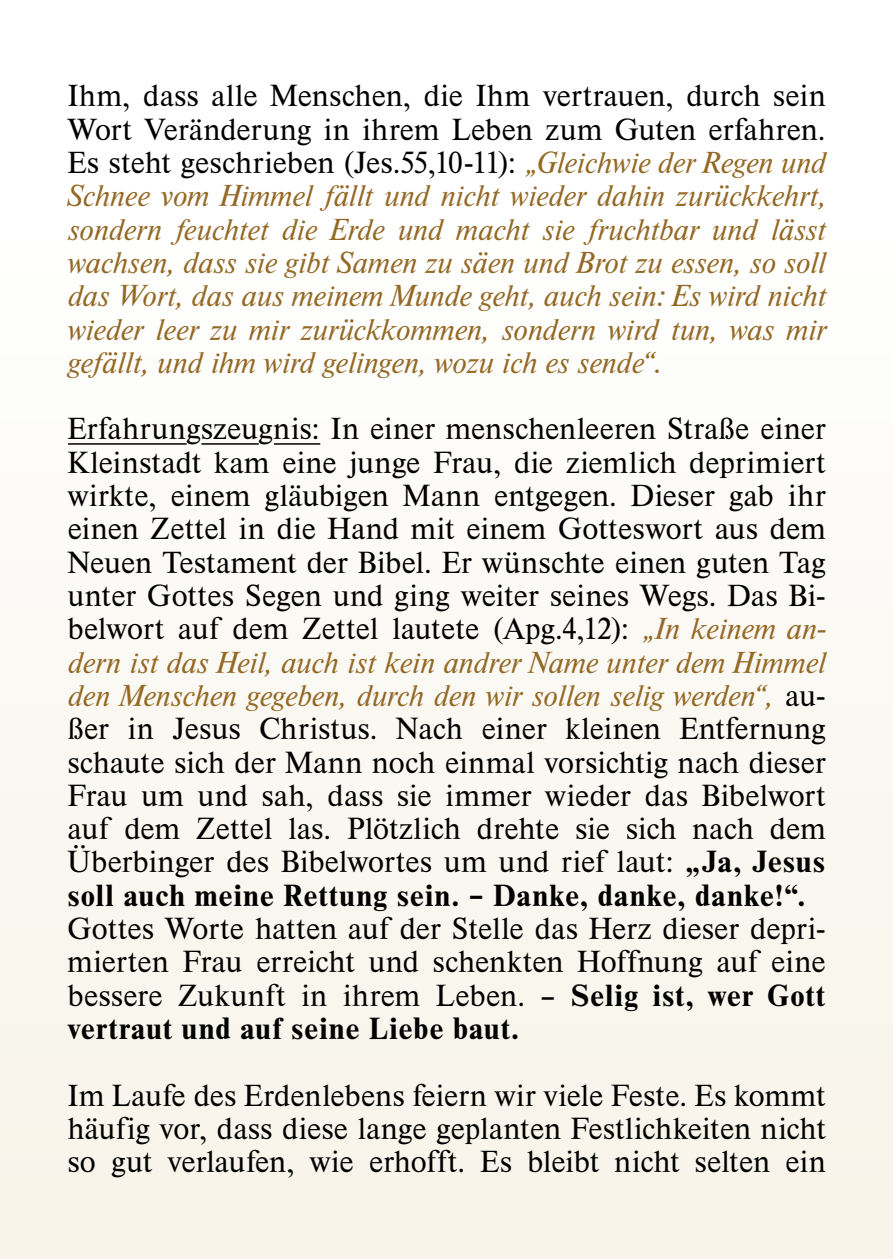
<style>
.page{position:relative;width:893px;height:1259px;background:#fcf9f5}
.page>*{position:absolute;margin:0;border:0;box-sizing:border-box;transform-origin:0 0}
.t1{font:30px/33.3px "Tnr Reg";letter-spacing:.045em;color:#000;text-align:justify}
.t2{font:30px/33.3px "Tim Ita";letter-spacing:.045em;color:#946925;text-align:justify}
.t3{font:30px "Tim Bol";letter-spacing:.055em;color:#000}
.s1{font-family:"Tim Ita";color:#946925}
.s2{font-family:"Tnr Reg";color:#000}
.s3{font-family:"Tim Bol"}
</style>
<div class="page">
<hr style="left:68px;top:443px;width:119px;height:2px;background:#000">
<hr style="left:201px;top:443px;width:58px;height:2px;background:#000">
<hr style="left:274px;top:443px;width:46px;height:2px;background:#000">
<p class="t1" style="left:68px;top:79px;width:758px">Ihm, dass alle Menschen, die Ihm vertrauen, durch sein Wort Veränderung in ihrem Leben zum Guten erfahren.<br>Es steht geschrieben (Jes.55,10-11): <span class="s1">„Gleichwie der Regen und</span></p>
<p class="t2" style="left:68px;top:179px;width:759px">Schnee vom Himmel fällt und nicht wieder dahin zurückkehrt, sondern feuchtet die Erde und macht sie fruchtbar und lässt wachsen, dass sie gibt Samen zu säen und Brot zu essen, so soll das Wort, das aus meinem Munde geht, auch sein: Es wird nicht wieder leer zu mir zurückkommen, sondern wird tun, was mir gefällt, und ihm wird gelingen, wozu ich es sende“.</p>
<p class="t1" style="left:68px;top:412px;width:759px">Erfahrungszeugnis: In einer menschenleeren Straße einer Kleinstadt kam eine junge Frau, die ziemlich deprimiert wirkte, einem gläubigen Mann entgegen. Dieser gab ihr einen Zettel in die Hand mit einem Gotteswort aus dem Neuen Testament der Bibel. Er wünschte einen guten Tag unter Gottes Segen und ging weiter seines Wegs. Das Bi&shy;belwort auf dem Zettel lautete (Apg.4,12): <span class="s1">„In keinem an-</span></p>
<p class="t2" style="left:68px;top:645px;width:758px">dern ist das Heil, auch ist kein andrer Name unter dem Himmel den Menschen gegeben, durch den wir sollen selig werden“, <span class="s2">au-</span></p>
<p class="t1" style="left:68px;top:712px;width:759px">ßer in Jesus Christus. Nach einer kleinen Entfernung schaute sich der Mann noch einmal vorsichtig nach dieser Frau um und sah, dass sie immer wieder das Bibelwort auf dem Zettel las. Plötzlich drehte sie sich nach dem Überbinger des Bibelwortes um und rief laut: <span class="s3">„Ja, Jesus</span></p>
<p class="t3" style="left:68px;top:877px;width:739px">soll auch meine Rettung sein. – Danke, danke, danke!“.</p>
<p class="t1" style="left:68px;top:911px;width:758px">Gottes Worte hatten auf der Stelle das Herz dieser depri&shy;mierten Frau erreicht und schenkten Hoffnung auf eine bessere Zukunft in ihrem Leben. – <span class="s3">Selig ist, wer Gott</span></p>
<p class="t3" style="left:68px;top:1010px;width:452px">vertraut und auf seine Liebe baut.</p>
<p class="t1" style="left:68px;top:1078px;width:758px">Im Laufe des Erdenlebens feiern wir viele Feste. Es kommt häufig vor, dass diese lange geplanten Festlichkeiten nicht so gut verlaufen, wie erhofft. Es bleibt nicht selten ein</p>
</div>
